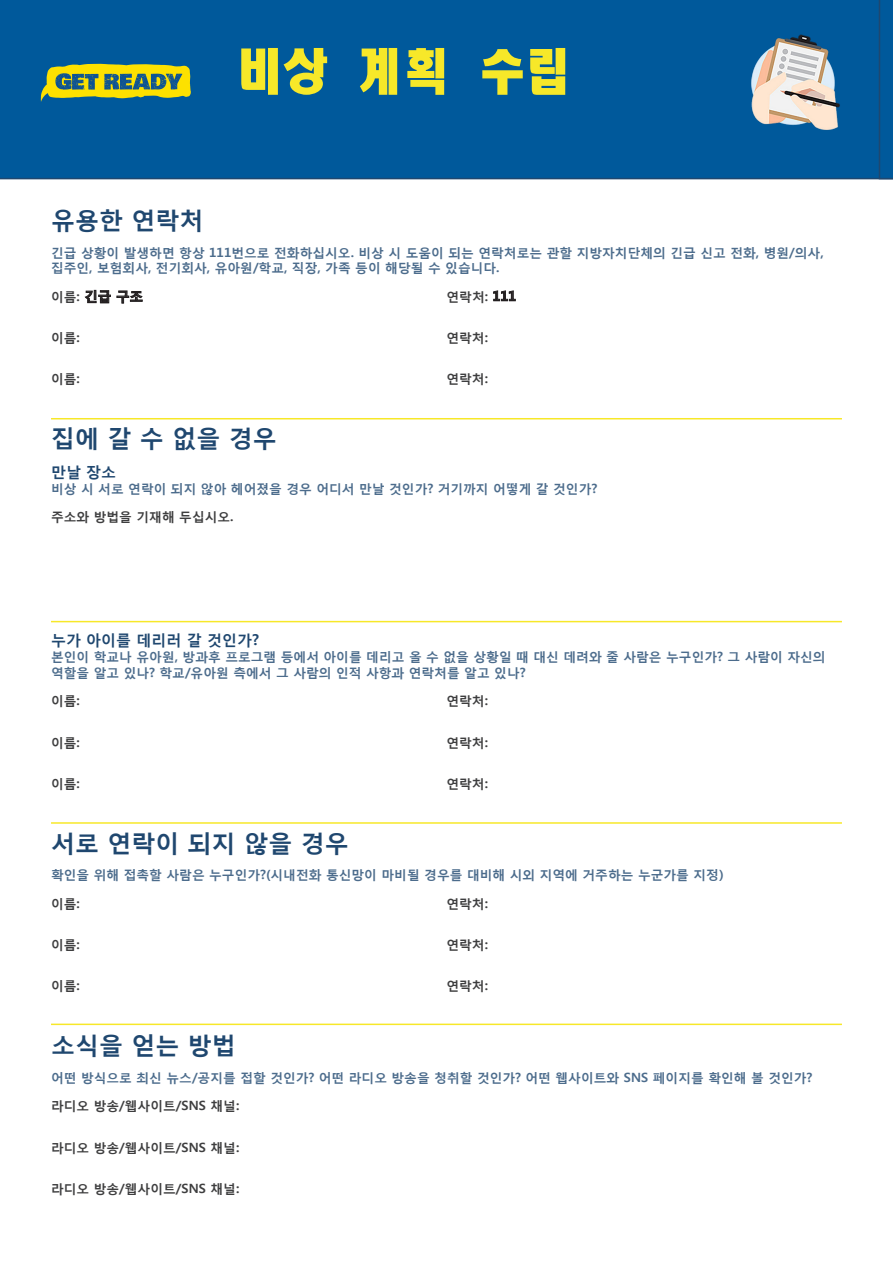
<style>
.page{position:relative;width:893px;height:1263px;background:#fff}
.page>*{position:absolute;margin:0;border:0;box-sizing:border-box;transform-origin:0 0}
.t1{font:52.5px "JCH Ead A";color:#f7e829}
.t2{font:700 24px "Malgun Gothic";color:#1f476f}
.t3{font:700 15px "Malgun Gothic";color:#1f476f}
.Body{font:700 13.5px "Malgun Gothic";color:#231f20}
.t4{font:700 12.75px/15.8px "Malgun Gothic";color:#4c6c8c}
.Body-2{font:700 12.75px "Malgun Gothic";color:#3e3e3f}
.s1{font-size:12.75px;color:#3e3e3f}
.s2{font-size:13.5px;color:#231f20}
</style>
<div class="page">
<div style="left:0;top:0;width:879px;height:179px;background:#00599b"></div>
<svg style="left:41px;top:64px;width:150px;height:38px;background:#95a63f"></svg>
<img style="left:742px;top:32px;width:102px;height:102px">
<svg style="left:879px;top:0;width:14px;height:179px;background:#025796"></svg>
<svg style="left:85px;top:290px;width:26px;height:13px"></svg>
<svg style="left:117px;top:291px;width:26px;height:12px"></svg>
<svg style="left:493px;top:290px;width:23px;height:11px"></svg>
<hr style="left:51px;top:418px;width:791px;height:1px;background:#f7e829">
<hr style="left:51px;top:621px;width:791px;height:1px;background:#f7e829">
<hr style="left:51px;top:822px;width:791px;height:2px;background:#f7e829">
<hr style="left:51px;top:1023px;width:791px;height:2px;background:#f7e829">
<h1 class="t1" style="left:235px;top:44px;width:337px">비상 계획 수립</h1>
<h1 class="t2" style="left:51px;top:205px;width:154px">유용한 연락처</h1>
<h3 class="t4" style="left:51px;top:244px;width:774px">긴급 상황이 발생하면 항상 111번으로 전화하십시오. 비상 시 도움이 되는 연락처로는 관할 지방자치단체의 긴급 신고 전화, 병원/의사, 집주인, 보험회사, 전기회사, 유아원/학교, 직장, 가족 등이 해당될 수 있습니다.</h3>
<p class="Body" style="left:51px;top:288px;width:94px"><span class="s1">이름:</span> 긴급 구조</p>
<p class="Body-2" style="left:446px;top:289px;width:71px">연락처: <span class="s2">111</span></p>
<p class="Body-2" style="left:51px;top:330px;width:30px">이름:</p>
<p class="Body-2" style="left:446px;top:330px;width:43px">연락처:</p>
<p class="Body-2" style="left:51px;top:371px;width:30px">이름:</p>
<p class="Body-2" style="left:446px;top:371px;width:43px">연락처:</p>
<h1 class="t2" style="left:51px;top:423px;width:227px">집에 갈 수 없을 경우</h1>
<h2 class="t3" style="left:51px;top:463px;width:67px">만날 장소</h2>
<h3 class="t4" style="left:51px;top:480px;width:548px">비상 시 서로 연락이 되지 않아 헤어졌을 경우 어디서 만날 것인가? 거기까지 어떻게 갈 것인가?</h3>
<p class="Body-2" style="left:51px;top:509px;width:184px">주소와 방법을 기재해 두십시오.</p>
<h2 class="t3" style="left:51px;top:631px;width:209px">누가 아이를 데리러 갈 것인가?</h2>
<h3 class="t4" style="left:51px;top:649px;width:776px">본인이 학교나 유아원, 방과후 프로그램 등에서 아이를 데리고 올 수 없을 상황일 때 대신 데려와 줄 사람은 누구인가? 그 사람이 자신의 역할을 알고 있나? 학교/유아원 측에서 그 사람의 인적 사항과 연락처를 알고 있나?</h3>
<p class="Body-2" style="left:51px;top:693px;width:30px">이름:</p>
<p class="Body-2" style="left:446px;top:693px;width:43px">연락처:</p>
<p class="Body-2" style="left:51px;top:735px;width:30px">이름:</p>
<p class="Body-2" style="left:446px;top:735px;width:43px">연락처:</p>
<p class="Body-2" style="left:51px;top:776px;width:30px">이름:</p>
<p class="Body-2" style="left:446px;top:776px;width:43px">연락처:</p>
<h1 class="t2" style="left:51px;top:828px;width:299px">서로 연락이 되지 않을 경우</h1>
<h3 class="t4" style="left:51px;top:867px;width:674px">확인을 위해 접촉할 사람은 누구인가?(시내전화 통신망이 마비될 경우를 대비해 시외 지역에 거주하는 누군가를 지정)</h3>
<p class="Body-2" style="left:51px;top:896px;width:30px">이름:</p>
<p class="Body-2" style="left:446px;top:896px;width:43px">연락처:</p>
<p class="Body-2" style="left:51px;top:937px;width:30px">이름:</p>
<p class="Body-2" style="left:446px;top:937px;width:43px">연락처:</p>
<p class="Body-2" style="left:51px;top:978px;width:30px">이름:</p>
<p class="Body-2" style="left:446px;top:978px;width:43px">연락처:</p>
<h1 class="t2" style="left:51px;top:1030px;width:186px">소식을 얻는 방법</h1>
<h3 class="t4" style="left:51px;top:1069px;width:763px">어떤 방식으로 최신 뉴스/공지를 접할 것인가? 어떤 라디오 방송을 청취할 것인가? 어떤 웹사이트와 SNS 페이지를 확인해 볼 것인가?</h3>
<p class="Body-2" style="left:51px;top:1098px;width:190px">라디오 방송/웹사이트/SNS 채널:</p>
<p class="Body-2" style="left:51px;top:1139px;width:190px">라디오 방송/웹사이트/SNS 채널:</p>
<p class="Body-2" style="left:51px;top:1180px;width:190px">라디오 방송/웹사이트/SNS 채널:</p>
</div>
